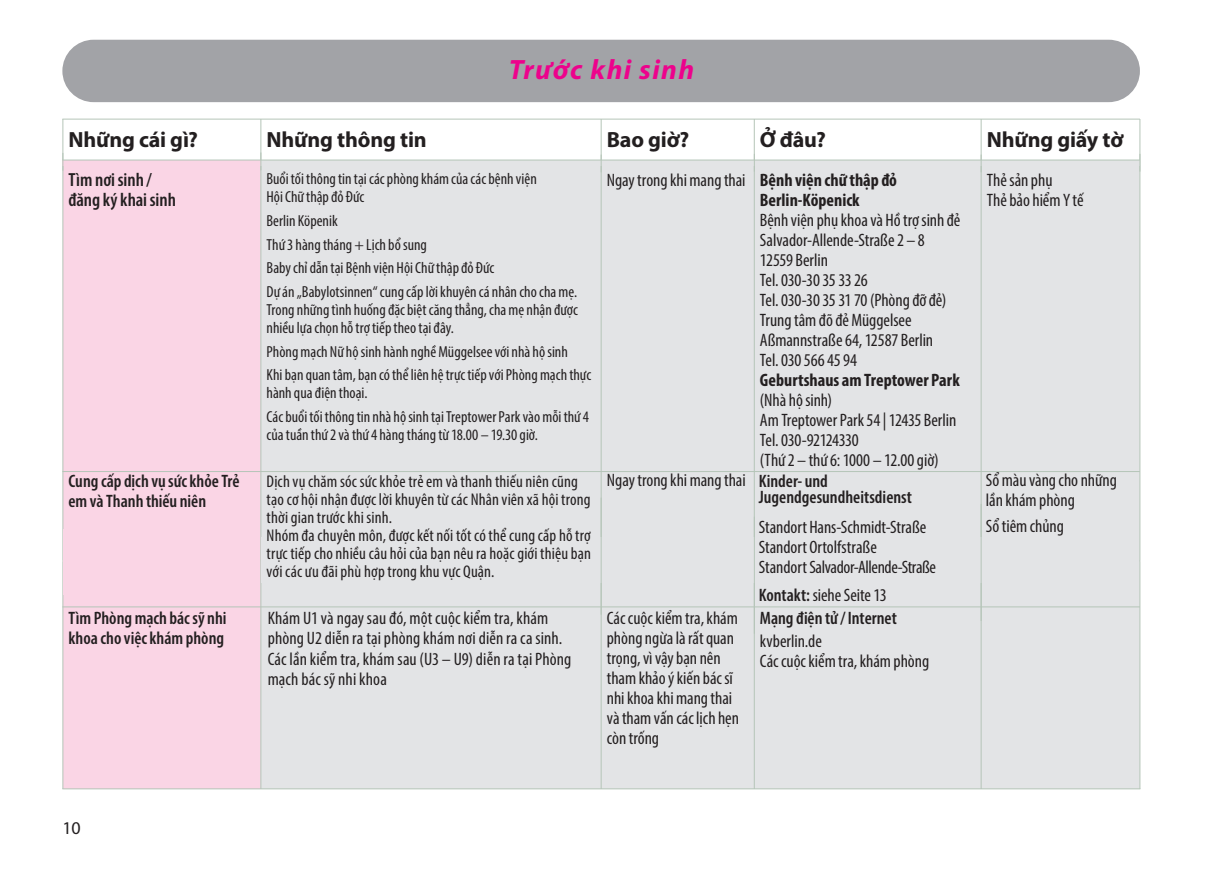
<style>
.page{position:relative;width:1208px;height:874px;background:#fff}
.page>*{position:absolute;margin:0;border:0;box-sizing:border-box;transform-origin:0 0}
.t1{font:italic 700 28px "Myriad Pro";letter-spacing:.05em;color:#ed028c}
.t2{font:700 22px "Myriad Pro";letter-spacing:-.01em;color:#231f20}
.t3{font:600 condensed 19px/20px "Myriad Pro";color:#231f20}
.t4{font:condensed 18px/20px "Myriad Pro";color:#231f20}
.t5{font:600 condensed 18px/20px "Myriad Pro";color:#231f20}
.t6{font:700 condensed 18px/20px "Myriad Pro";color:#231f20}
.t7{font:18px "Myriad Pro";color:#231f20}
.t8{font:condensed 17px/18px "Myriad Pro";letter-spacing:.01em;color:#231f20}
.t9{font:condensed 16px/23.6px "Myriad Pro";color:#231f20}
.s1{font-weight:400}
.s2{font-weight:600}
</style>
<div class="page">
<div style="left:63px;top:165px;width:197px;height:623px;background:#fad5e5"></div>
<div style="left:261px;top:165px;width:878px;height:623px;background:#e3e4e6"></div>
<hr style="left:62px;top:561px;width:1px;height:230px;background:#b5c5b8">
<hr style="left:260px;top:561px;width:1px;height:230px;background:#b5c5b8">
<hr style="left:600px;top:561px;width:1px;height:230px;background:#b5c5b8">
<hr style="left:754px;top:561px;width:1px;height:230px;background:#b5c5b8">
<hr style="left:980px;top:561px;width:1px;height:230px;background:#b5c5b8">
<hr style="left:1139px;top:561px;width:1px;height:230px;background:#b5c5b8">
<hr style="left:62px;top:164px;width:1px;height:396px;background:#b5c5b8">
<hr style="left:260px;top:164px;width:1px;height:396px;background:#b5c5b8">
<hr style="left:600px;top:164px;width:1px;height:396px;background:#b5c5b8">
<hr style="left:754px;top:164px;width:1px;height:396px;background:#b5c5b8">
<hr style="left:980px;top:164px;width:1px;height:396px;background:#b5c5b8">
<hr style="left:1139px;top:164px;width:1px;height:396px;background:#b5c5b8">
<hr style="left:62px;top:560px;width:199px;height:1px;background:#b5c5b8">
<hr style="left:981px;top:560px;width:159px;height:1px;background:#b5c5b8">
<hr style="left:62px;top:112px;width:1px;height:51px;background:#b5c5b8">
<hr style="left:260px;top:112px;width:1px;height:51px;background:#b5c5b8">
<hr style="left:600px;top:112px;width:1px;height:51px;background:#b5c5b8">
<hr style="left:754px;top:112px;width:1px;height:51px;background:#b5c5b8">
<hr style="left:980px;top:112px;width:1px;height:51px;background:#b5c5b8">
<hr style="left:1139px;top:112px;width:1px;height:51px;background:#b5c5b8">
<div style="left:44px;top:89px;width:1100px;height:29px;background:#fff"></div>
<hr style="left:62px;top:118px;width:1078px;height:1px;background:#b5c5b8">
<div style="left:62px;top:40px;width:1078px;height:62px;background:#a2a3a7;border-radius:31px"></div>
<hr style="left:62px;top:788px;width:1078px;height:1px;background:#b5c5b8">
<div style="left:261px;top:160px;width:879px;height:5px;background:#e3e4e6"></div>
<div style="left:62px;top:160px;width:199px;height:5px;background:#fad5e5"></div>
<hr style="left:62px;top:159px;width:1078px;height:1px;background:#b5c5b8">
<svg style="left:600px;top:154px;width:1px;height:18px"></svg>
<svg style="left:980px;top:154px;width:1px;height:18px"></svg>
<div style="left:63px;top:528px;width:197px;height:66px;background:#fad5e5"></div>
<div style="left:261px;top:537px;width:878px;height:45px;background:#e3e4e6"></div>
<hr style="left:600px;top:497px;width:1px;height:117px;background:#b5c5b8">
<hr style="left:754px;top:516px;width:1px;height:117px;background:#b5c5b8">
<hr style="left:980px;top:503px;width:1px;height:117px;background:#b5c5b8">
<hr style="left:62px;top:471px;width:1078px;height:1px;background:#b5c5b8">
<hr style="left:62px;top:606px;width:1078px;height:1px;background:#b5c5b8">
<h1 class="t1" style="left:509px;top:51px;width:187px">Trước khi sinh</h1>
<p class="t2" style="left:69px;top:125px;width:131px">Những cái gì?</p>
<p class="t2" style="left:266px;top:125px;width:162px">Những thông tin</p>
<p class="t2" style="left:607px;top:125px;width:84px">Bao giờ?</p>
<p class="t2" style="left:760px;top:125px;width:67px">Ở đâu?</p>
<p class="t2" style="left:986px;top:125px;width:138px">Những giấy tờ</p>
<p class="t3" style="left:69px;top:170px;width:109px">Tìm nơi sinh / đăng ký khai sinh</p>
<p class="t9" style="left:266px;top:170px;width:272px;line-height:18px">Buổi tối thông tin tại các phòng khám của các bệnh viện<br>Hội Chữ thập đỏ Đức</p>
<p class="t9" style="left:266px;top:208px;width:312px">Berlin Köpenik<br>Thứ 3 hàng tháng + Lịch bổ sung<br>Baby chỉ dẫn tại Bệnh viện Hội Chữ thập đỏ Đức<br>Dự án „Babylotsinnen“ cung cấp lời khuyên cá nhân cho cha mẹ.</p>
<p class="t9" style="left:266px;top:300px;width:313px;line-height:18px">Trong những tình huống đặc biệt căng thẳng, cha mẹ nhận được nhiều lựa chọn hỗ trợ tiếp theo tại đây.</p>
<p class="t9" style="left:266px;top:339px;width:326px">Phòng mạch Nữ hộ sinh hành nghề Müggelsee với nhà hộ sinh<br>Khi bạn quan tâm, bạn có thể liên hệ trực tiếp với Phòng mạch thực</p>
<p class="t9" style="left:266px;top:381px;width:324px">hành qua điện thoại.<br>Các buổi tối thông tin nhà hộ sinh tại Treptower Park vào mỗi thứ 4</p>
<p class="t9" style="left:266px;top:422px;width:273px">của tuần thứ 2 và thứ 4 hàng tháng từ 18.00 – 19.30 giờ.</p>
<p class="t6" style="left:760px;top:169px;width:138px;text-indent:-153px"><span class="s1">Ngay trong khi mang thai</span> Bệnh viện chữ thập đỏ<br>Berlin-Köpenick</p>
<p class="t4" style="left:760px;top:209px;width:202px">Bệnh viện phụ khoa và Hồ trợ sinh đẻ<br>Salvador-Allende-Straße 2 – 8<br>12559 Berlin<br>Tel. 030-30 35 33 26<br>Tel. 030-30 35 31 70 (Phòng đỡ đẻ)<br>Trung tâm đõ đẻ Müggelsee<br>Aßmannstraße 64, 12587 Berlin<br>Tel. 030 566 45 94</p>
<p class="t6" style="left:760px;top:369px;width:201px">Geburtshaus am Treptower Park</p>
<p class="t4" style="left:760px;top:389px;width:198px">(Nhà hộ sinh)<br>Am Treptower Park 54 | 12435 Berlin<br>Tel. 030-92124330<br>(Thứ 2 – thứ 6: 1000 – 12.00 giờ)</p>
<p class="t4" style="left:986px;top:169px;width:98px">Thẻ sản phụ<br>Thẻ bảo hiểm Y tế</p>
<p class="t5" style="left:69px;top:470px;width:172px">Cung cấp dịch vụ sức khỏe Trẻ em và Thanh thiếu niên</p>
<p class="t8" style="left:267px;top:471px;width:326px">Dịch vụ chăm sóc sức khỏe trẻ em và thanh thiếu niên cũng tạo cơ hội nhận được lời khuyên từ các Nhân viên xã hội trong thời gian trước khi sinh.<br>Nhóm đa chuyên môn, được kết nối tốt có thể cung cấp hỗ trợ trực tiếp cho nhiều câu hỏi của bạn nêu ra hoặc giới thiệu bạn với các ưu đãi phù hợp trong khu vực Quận.</p>
<p class="t5" style="left:759px;top:471px;width:155px;line-height:16.8px;text-indent:-152px"><span class="s1">Ngay trong khi mang thai</span> Kinder- und<br>Jugendgesundheitsdienst</p>
<p class="t4" style="left:759px;top:516px;width:179px">Standort Hans-Schmidt-Straße<br>Standort Ortolfstraße<br>Standort Salvador-Allende-Straße</p>
<p class="t4" style="left:759px;top:584px;width:129px"><span class="s2">Kontakt:</span> siehe Seite 13</p>
<p class="t5" style="left:69px;top:607px;width:159px">Tìm Phòng mạch bác sỹ nhi khoa cho việc khám phòng</p>
<p class="t4" style="left:607px;top:607px;width:134px">Các cuộc kiểm tra, khám phòng ngừa là rất quan trọng, vì vậy bạn nên tham khảo ý kiến bác sĩ nhi khoa khi mang thai và tham vấn các lịch hẹn còn trống</p>
<p class="t5" style="left:760px;top:607px;width:138px">Mạng điện tử / Internet</p>
<p class="t4" style="left:268px;top:608px;width:305px">Khám U1 và ngay sau đó, một cuộc kiểm tra, khám phòng U2 diễn ra tại phòng khám nơi diễn ra ca sinh.<br>Các lần kiểm tra, khám sau (U3 – U9) diễn ra tại Phòng mạch bác sỹ nhi khoa</p>
<p class="t4" style="left:760px;top:630px;width:171px">kvberlin.de<br>Các cuộc kiểm tra, khám phòng</p>
<p class="t7" style="left:62px;top:816px;width:20px">10</p>
<p class="t4" style="left:986px;top:470px;width:133px">Sổ màu vàng cho những lần khám phòng</p>
<p class="t4" style="left:986px;top:515px;width:80px">Sổ tiêm chủng</p>
</div>
